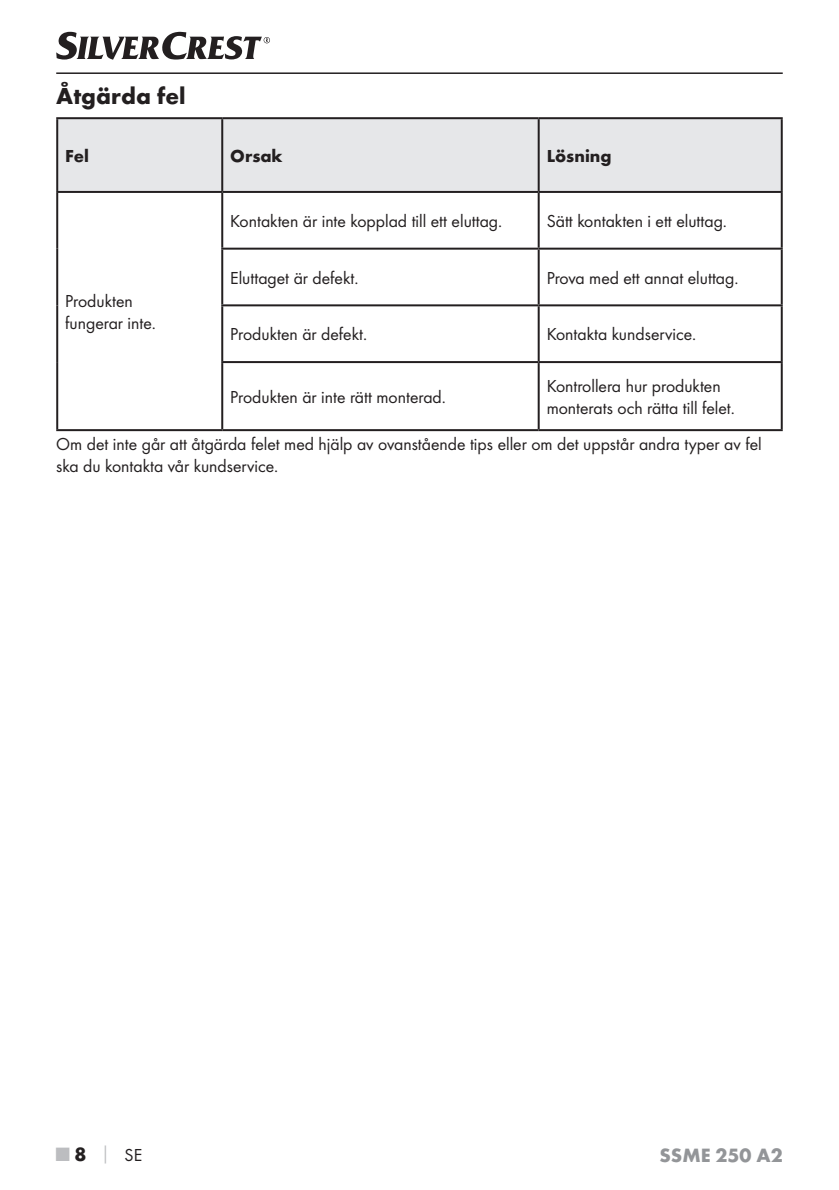
<style>
.page{position:relative;width:839px;height:1190px;background:#fff}
.page>*{position:absolute;margin:0;border:0;box-sizing:border-box;transform-origin:0 0}
.t1{font:700 24px "Futura";color:#231f20}
.t2{font:700 20px "Futura";color:#939598}
.t3{font:18px/21.6px "Futura Boo";color:#231f20}
.t4{font:700 18px "Futura";color:#231f20}
.s1{font-family:"Futura";font-weight:700;font-size:20px;color:#bcbdc0}
.s2{font-family:"Futura";font-weight:700;font-size:20px}
.s3{font-family:"Futura";font-weight:700;color:#bcbdc0}
</style>
<div class="page">
<hr style="left:56px;top:72px;width:726px;height:2px;background:#231f20">
<svg style="left:56px;top:32px;width:214px;height:28px"></svg>
<div style="left:58px;top:119px;width:722px;height:72px;background:#e6e7e9"></div>
<hr style="left:56px;top:117px;width:166px;height:2px;background:#231f20">
<hr style="left:56px;top:119px;width:2px;height:72px;background:#231f20">
<hr style="left:222px;top:117px;width:316px;height:2px;background:#231f20">
<hr style="left:221px;top:119px;width:2px;height:72px;background:#231f20">
<hr style="left:538px;top:117px;width:244px;height:2px;background:#231f20">
<hr style="left:537px;top:119px;width:2px;height:72px;background:#231f20">
<hr style="left:780px;top:119px;width:2px;height:72px;background:#231f20">
<hr style="left:56px;top:191px;width:166px;height:2px;background:#231f20">
<hr style="left:56px;top:193px;width:2px;height:56px;background:#231f20">
<hr style="left:222px;top:191px;width:316px;height:2px;background:#231f20">
<hr style="left:221px;top:193px;width:2px;height:55px;background:#231f20">
<hr style="left:538px;top:191px;width:244px;height:2px;background:#231f20">
<hr style="left:537px;top:193px;width:2px;height:55px;background:#231f20">
<hr style="left:780px;top:193px;width:2px;height:55px;background:#231f20">
<hr style="left:56px;top:249px;width:2px;height:56px;background:#231f20">
<hr style="left:221px;top:248px;width:317px;height:2px;background:#231f20">
<hr style="left:221px;top:250px;width:2px;height:54px;background:#231f20">
<hr style="left:538px;top:248px;width:244px;height:2px;background:#231f20">
<hr style="left:537px;top:250px;width:2px;height:54px;background:#231f20">
<hr style="left:780px;top:250px;width:2px;height:54px;background:#231f20">
<hr style="left:56px;top:305px;width:2px;height:57px;background:#231f20">
<hr style="left:221px;top:304px;width:317px;height:2px;background:#231f20">
<hr style="left:221px;top:306px;width:2px;height:55px;background:#231f20">
<hr style="left:538px;top:304px;width:244px;height:2px;background:#231f20">
<hr style="left:537px;top:306px;width:2px;height:55px;background:#231f20">
<hr style="left:780px;top:306px;width:2px;height:55px;background:#231f20">
<hr style="left:56px;top:362px;width:2px;height:67px;background:#231f20">
<hr style="left:221px;top:361px;width:317px;height:2px;background:#231f20">
<hr style="left:221px;top:363px;width:2px;height:66px;background:#231f20">
<hr style="left:538px;top:361px;width:244px;height:2px;background:#231f20">
<hr style="left:537px;top:363px;width:2px;height:66px;background:#231f20">
<hr style="left:780px;top:363px;width:2px;height:66px;background:#231f20">
<hr style="left:56px;top:429px;width:166px;height:2px;background:#231f20">
<hr style="left:222px;top:429px;width:316px;height:2px;background:#231f20">
<hr style="left:538px;top:429px;width:244px;height:2px;background:#231f20">
<h1 class="t1" style="left:56px;top:81px;width:131px">Åtgärda fel</h1>
<p class="t4" style="left:65px;top:145px;width:25px">Fel</p>
<p class="t4" style="left:230px;top:145px;width:54px">Orsak</p>
<p class="t4" style="left:546px;top:145px;width:66px">Lösning</p>
<p class="t3" style="left:65px;top:290px;width:90px">Produkten fungerar inte.</p>
<p class="t3" style="left:230px;top:210px;width:271px">Kontakten är inte kopplad till ett eluttag.</p>
<p class="t3" style="left:546px;top:210px;width:179px">Sätt kontakten i ett eluttag.</p>
<p class="t3" style="left:230px;top:267px;width:127px">Eluttaget är defekt.</p>
<p class="t3" style="left:546px;top:267px;width:191px">Prova med ett annat eluttag.</p>
<p class="t3" style="left:230px;top:323px;width:136px">Produkten är defekt.</p>
<p class="t3" style="left:546px;top:323px;width:149px">Kontakta kundservice.</p>
<p class="t3" style="left:230px;top:386px;width:215px">Produkten är inte rätt monterad.</p>
<p class="t3" style="left:546px;top:375px;width:187px">Kontrollera hur produkten monterats och rätta till felet.</p>
<p class="t3" style="left:56px;top:433px;width:706px">Om det inte går att åtgärda felet med hjälp av ovanstående tips eller om det uppstår andra typer av fel ska du kontakta vår kundservice.</p>
<p class="t3" style="left:56px;top:1144px;width:87px"><span class="s1">■</span> <span class="s2">8</span> <span class="s3">│</span> SE</p>
<p class="t2" style="left:659px;top:1143px;width:125px">SSME 250 A2</p>
</div>
